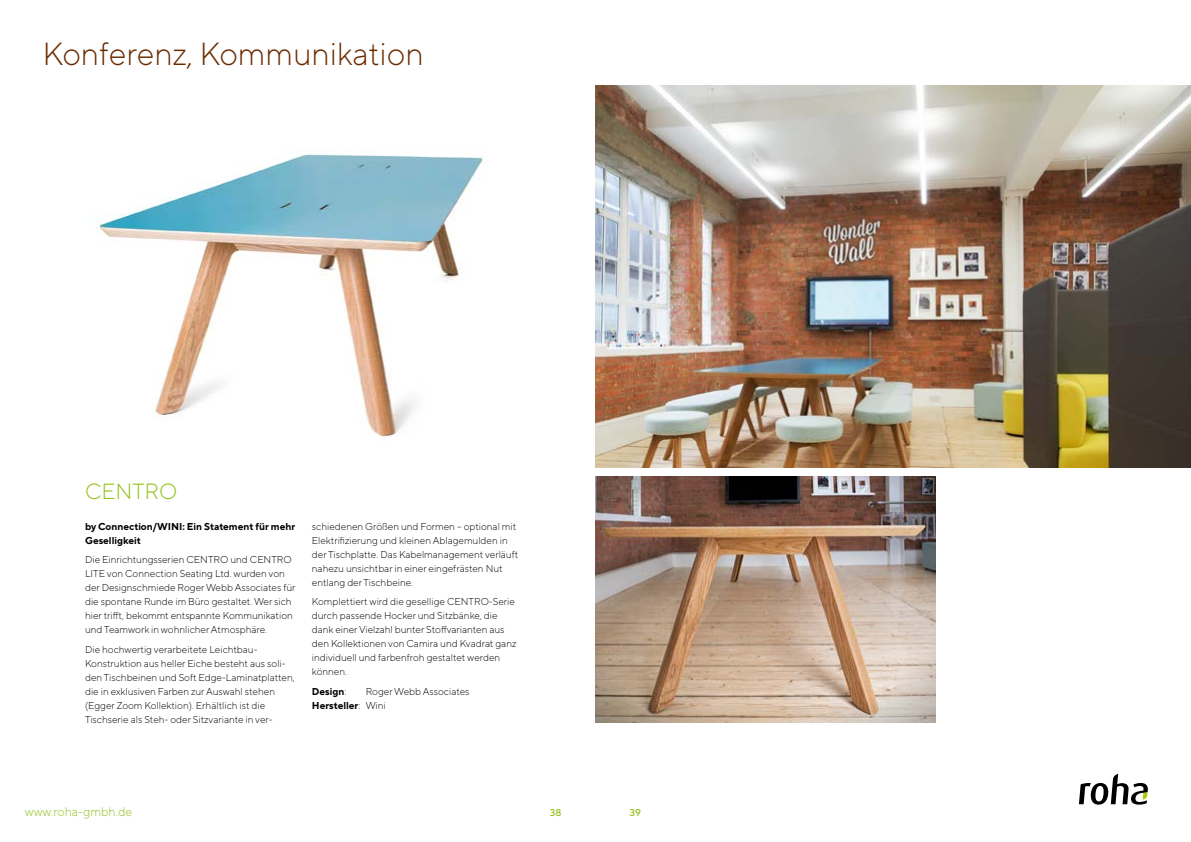
<style>
.page{position:relative;width:1191px;height:842px;background:#fff}
.page>*{position:absolute;margin:0;border:0;box-sizing:border-box;transform-origin:0 0}
.t1{font:300 32px "TT Norms Pro";color:#6b2b00}
.t2{font:300 22px "TT Norms Pro";color:#94c11c}
.t3{font:300 12.5px "TT Norms Pro";color:#94c11c}
.t4{font:300 10px/14px "TT Norms Pro";color:#000}
.t5{font:700 10px/14px "TT Norms Pro";color:#000}
.t6{font:500 10px "TT Norms Pro";color:#94c11c}
.s1{font-weight:300}
.s2{font-weight:700}
</style>
<div class="page">
<img style="left:97px;top:85px;width:1094px;height:383px">
<img style="left:595px;top:476px;width:340px;height:247px">
<svg style="left:1079px;top:774px;width:69px;height:31px"></svg>
<h1 class="t1" style="left:43px;top:33px;width:382px">Konferenz, Kommunikation</h1>
<h2 class="t2" style="left:85px;top:477px;width:94px">CENTRO</h2>
<p class="t5" style="left:85px;top:519px;width:212px">by Connection/WINI: Ein Statement für mehr<br>Geselligkeit</p>
<p class="t4" style="left:85px;top:552px;width:212px">Die Einrichtungsserien CENTRO und CENTRO LITE von Connection Seating Ltd. wurden von der Designschmiede Roger Webb Associates für die spontane Runde im Büro gestaltet. Wer sich hier trifft, bekommt entspannte Kommunikation und Teamwork in wohnlicher Atmosphäre.</p>
<p class="t4" style="left:85px;top:642px;width:211px">Die hochwertig verarbeitete Leichtbau-Konstruktion aus heller Eiche besteht aus soli&shy;den Tischbeinen und Soft Edge-Laminatplatten, die in exklusiven Farben zur Auswahl stehen (Egger Zoom Kollektion). Erhältlich ist die Tischserie als Steh- oder Sitzvariante in ver-</p>
<p class="t4" style="left:312px;top:519px;width:208px">schiedenen Größen und Formen – optional mit Elektrifizierung und kleinen Ablagemulden in der Tischplatte. Das Kabelmanagement verläuft nahezu unsichtbar in einer eingefrästen Nut entlang der Tischbeine.</p>
<p class="t4" style="left:312px;top:594px;width:206px">Komplettiert wird die gesellige CENTRO-Serie durch passende Hocker und Sitzbänke, die dank einer Vielzahl bunter Stoffvarianten aus den Kollektionen von Camira und Kvadrat ganz individuell und farbenfroh gestaltet werden können.</p>
<p class="t5" style="left:312px;top:684px;width:36px">Design<span class="s1">:</span></p>
<p class="t4" style="left:312px;top:684px;width:159px;text-indent:54px">Roger Webb Associates<br><span class="s2">Hersteller</span>: Wini</p>
<p class="t3" style="left:25px;top:804px;width:109px">www.roha-gmbh.de</p>
<p class="t6" style="left:550px;top:806px;width:13px">38</p>
<p class="t6" style="left:629px;top:806px;width:13px">39</p>
</div>
